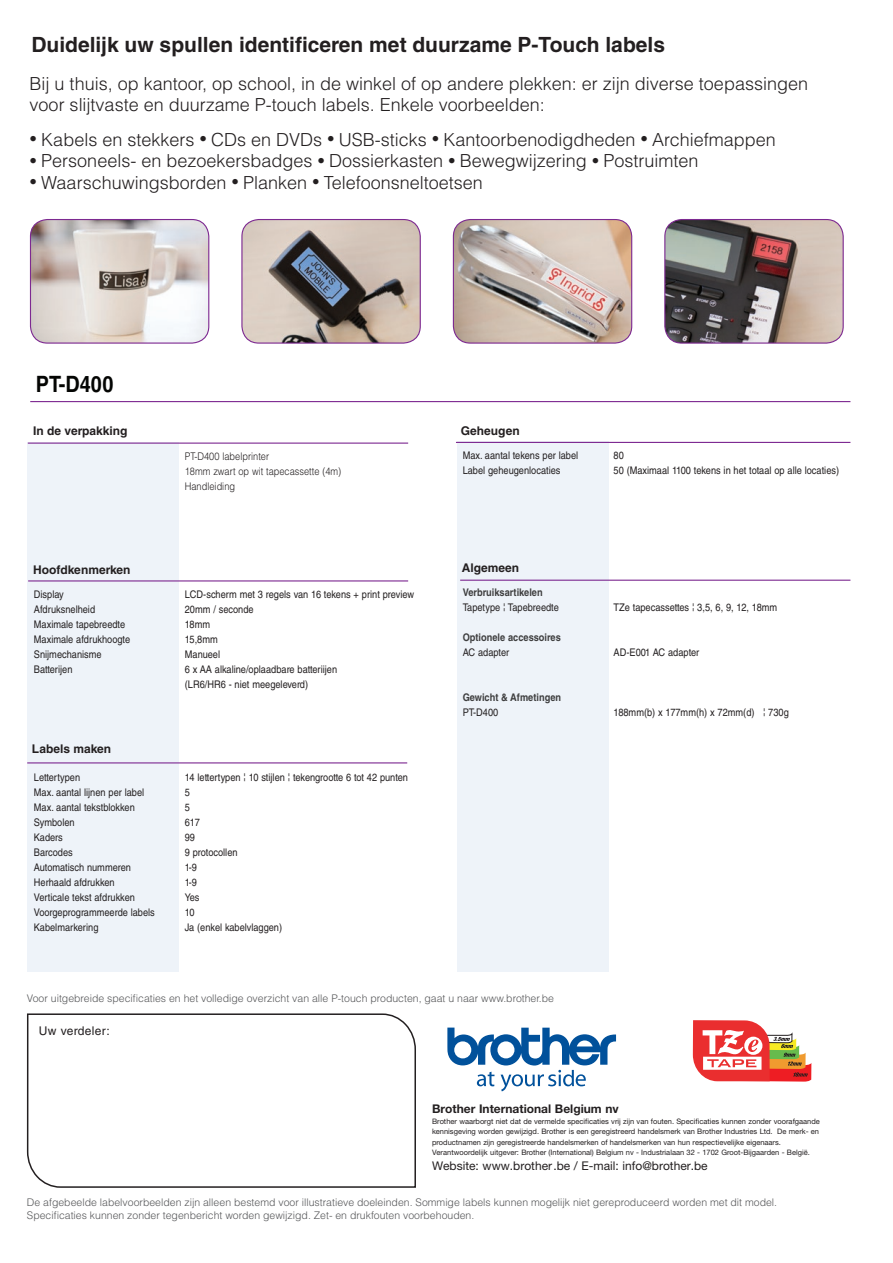
<style>
.page{position:relative;width:893px;height:1263px;background:#fff}
.page>*{position:absolute;margin:0;border:0;box-sizing:border-box;transform-origin:0 0}
.t1{font:700 22.5px "Helvetica LT Std";color:#040503;scale:.88 1}
.t2{font:700 21px "Helvetica LT Std";color:#231f20}
.t3{font:300 18px/21.6px "Helvetica LT Std";color:#231f20}
.t4{font:700 12px "Helvetica LT Std";color:#231f20}
.t5{font:12px "Helvetica Neue LT Std";color:#231f20}
.t6{font:700 12px "Helvetica Neue LT Std";color:#231f20}
.t7{font:12px "Helvetica LT Std";letter-spacing:.025em;color:#231f20}
.t8{font:10.5px/15px "Helvetica LT Std";color:#231f20;scale:.88 1}
.t9{font:300 10.5px/12.6px "Helvetica LT Std";color:#57585a}
.t10{font:300 10.5px/15px "Helvetica LT Std";color:#231f20;scale:.88 1}
.t11{font:700 10.5px "Helvetica LT Std";color:#3e3e3f;scale:.88 1}
.t12{font:7.5px/10.5px "Helvetica Neue LT Std";color:#231f20}
.s1{font-size:15px}
</style>
<div class="page">
<svg style="left:26px;top:1013px;width:390px;height:175px"></svg>
<svg style="left:447px;top:1027px;width:169px;height:64px"></svg>
<div style="left:27px;top:442px;width:152px;height:530px;background:#eef3f9"></div>
<hr style="left:30px;top:401px;width:820px;height:1px;background:#7d2991">
<hr style="left:28px;top:442px;width:380px;height:2px;background:#7d2991">
<hr style="left:28px;top:580px;width:380px;height:1px;background:#7d2991">
<div style="left:457px;top:442px;width:151px;height:530px;background:#eef3f9"></div>
<img style="left:665px;top:220px;width:178px;height:122px">
<div style="left:664px;top:219px;width:180px;height:125px;border:1px solid #7d2991;border-radius:17px"></div>
<img style="left:242px;top:220px;width:178px;height:122px">
<div style="left:241px;top:219px;width:180px;height:125px;border:1px solid #7d2991;border-radius:17px"></div>
<img style="left:453px;top:220px;width:179px;height:123px">
<div style="left:453px;top:219px;width:179px;height:125px;border:1px solid #7d2991;border-radius:17px"></div>
<img style="left:30px;top:220px;width:179px;height:123px">
<div style="left:30px;top:219px;width:179px;height:125px;border:1px solid #7d2991;border-radius:17px"></div>
<svg style="left:693px;top:1020px;width:118px;height:62px"></svg>
<hr style="left:456px;top:442px;width:394px;height:1px;background:#7d2991">
<hr style="left:27px;top:762px;width:380px;height:1px;background:#7d2991">
<hr style="left:460px;top:580px;width:390px;height:1px;background:#7d2991">
<h2 class="t2" style="left:31px;top:32px;width:635px">Duidelijk uw spullen identificeren met duurzame P-Touch labels</h2>
<h3 class="t3" style="left:30px;top:72px;width:780px">Bij u thuis, op kantoor, op school, in de winkel of op andere plekken: er zijn diverse toepassingen voor slijtvaste en duurzame P-touch labels. Enkele voorbeelden:</h3>
<h3 class="t3" style="left:30px;top:128px;width:748px"><span class="s1">•</span> Kabels en stekkers <span class="s1">•</span> CDs en DVDs <span class="s1">•</span> USB-sticks <span class="s1">•</span> Kantoorbenodigdheden <span class="s1">•</span> Archiefmappen</h3>
<h3 class="t3" style="left:30px;top:150px;width:670px"><span class="s1">•</span> Personeels- en bezoekersbadges <span class="s1">•</span> Dossierkasten <span class="s1">•</span> Bewegwijzering <span class="s1">•</span> Postruimten</h3>
<h3 class="t3" style="left:30px;top:171px;width:455px"><span class="s1">•</span> Waarschuwingsborden <span class="s1">•</span> Planken <span class="s1">•</span> Telefoonsneltoetsen</h3>
<h1 class="t1" style="left:36px;top:370px;width:90px">PT-D400</h1>
<p class="t4" style="left:33px;top:424px;width:96px">In de verpakking</p>
<p class="t10" style="left:185px;top:449px;width:179px">PT-D400 labelprinter<br>18mm zwart op wit tapecassette (4m)<br>Handleiding</p>
<p class="t4" style="left:33px;top:563px;width:99px">Hoofdkenmerken</p>
<p class="t8" style="left:34px;top:587px;width:36px">Display</p>
<p class="t8" style="left:185px;top:587px;width:262px">LCD-scherm met 3 regels van 16 tekens + print preview</p>
<p class="t8" style="left:34px;top:602px;width:71px">Afdruksnelheid</p>
<p class="t8" style="left:185px;top:602px;width:80px">20mm / seconde</p>
<p class="t8" style="left:34px;top:617px;width:105px">Maximale tapebreedte</p>
<p class="t8" style="left:185px;top:617px;width:30px">18mm</p>
<p class="t8" style="left:34px;top:632px;width:111px">Maximale afdrukhoogte</p>
<p class="t8" style="left:185px;top:632px;width:39px">15,8mm</p>
<p class="t8" style="left:34px;top:647px;width:79px">Snijmechanisme</p>
<p class="t8" style="left:185px;top:647px;width:42px">Manueel</p>
<p class="t8" style="left:34px;top:662px;width:45px">Batterijen</p>
<p class="t8" style="left:185px;top:662px;width:175px">6 x AA alkaline/oplaadbare batteriijen (LR6/HR6 - niet meegeleverd)</p>
<p class="t4" style="left:32px;top:742px;width:81px">Labels maken</p>
<p class="t8" style="left:34px;top:770px;width:54px">Lettertypen</p>
<p class="t8" style="left:185px;top:770px;width:255px">14 lettertypen ¦ 10 stijlen ¦ tekengrootte 6 tot 42 punten</p>
<p class="t8" style="left:34px;top:785px;width:127px">Max. aantal lijnen per label</p>
<p class="t8" style="left:185px;top:785px;width:7px">5</p>
<p class="t8" style="left:34px;top:800px;width:116px">Max. aantal tekstblokken</p>
<p class="t8" style="left:185px;top:800px;width:7px">5</p>
<p class="t8" style="left:34px;top:815px;width:48px">Symbolen</p>
<p class="t8" style="left:185px;top:815px;width:19px">617</p>
<p class="t8" style="left:34px;top:830px;width:34px">Kaders</p>
<p class="t8" style="left:185px;top:830px;width:13px">99</p>
<p class="t8" style="left:34px;top:845px;width:46px">Barcodes</p>
<p class="t8" style="left:185px;top:845px;width:61px">9 protocollen</p>
<p class="t8" style="left:34px;top:860px;width:112px">Automatisch nummeren</p>
<p class="t8" style="left:185px;top:860px;width:15px">1-9</p>
<p class="t8" style="left:34px;top:875px;width:93px">Herhaald afdrukken</p>
<p class="t8" style="left:185px;top:875px;width:15px">1-9</p>
<p class="t8" style="left:34px;top:890px;width:116px">Verticale tekst afdrukken</p>
<p class="t8" style="left:185px;top:890px;width:18px">Yes</p>
<p class="t8" style="left:34px;top:905px;width:139px">Voorgeprogrammeerde labels</p>
<p class="t8" style="left:185px;top:905px;width:13px">10</p>
<p class="t8" style="left:34px;top:920px;width:75px">Kabelmarkering</p>
<p class="t8" style="left:185px;top:920px;width:112px">Ja (enkel kabelvlaggen)</p>
<p class="t4" style="left:461px;top:423px;width:60px">Geheugen</p>
<p class="t8" style="left:463px;top:448px;width:133px">Max. aantal tekens per label</p>
<p class="t8" style="left:614px;top:448px;width:13px">80</p>
<p class="t8" style="left:463px;top:463px;width:113px">Label geheugenlocaties</p>
<p class="t8" style="left:614px;top:463px;width:258px">50 (Maximaal 1100 tekens in het totaal op alle locaties)</p>
<p class="t4" style="left:462px;top:560px;width:59px">Algemeen</p>
<p class="t11" style="left:463px;top:586px;width:92px">Verbruiksartikelen</p>
<p class="t8" style="left:463px;top:600px;width:111px">Tapetype ¦ Tapebreedte</p>
<p class="t8" style="left:614px;top:600px;width:187px">TZe tapecassettes ¦ 3,5, 6, 9, 12, 18mm</p>
<p class="t11" style="left:463px;top:631px;width:113px">Optionele accessoires</p>
<p class="t8" style="left:463px;top:645px;width:54px">AC adapter</p>
<p class="t8" style="left:614px;top:645px;width:99px">AD-E001 AC adapter</p>
<p class="t11" style="left:463px;top:691px;width:113px">Gewicht &amp; Afmetingen</p>
<p class="t8" style="left:463px;top:705px;width:42px">PT-D400</p>
<p class="t8" style="left:614px;top:705px;width:201px">188mm(b) x 177mm(h) x 72mm(d) ¦ 730g</p>
<p class="t9" style="left:27px;top:992px;width:529px">Voor uitgebreide specificaties en het volledige overzicht van alle P-touch producten, gaat u naar www.brother.be</p>
<p class="t7" style="left:39px;top:1024px;width:72px">Uw verdeler:</p>
<p class="t6" style="left:432px;top:1102px;width:188px">Brother International Belgium nv</p>
<p class="t12" style="left:432px;top:1116px;width:389px">Brother waarborgt niet dat de vermelde specificaties vrij zijn van fouten. Specificaties kunnen zonder voorafgaande kennisgeving worden gewijzigd. Brother is een geregistreerd handelsmerk van Brother Industries Ltd. De merk- en productnamen zijn geregistreerde handelsmerken of handelsmerken van hun respectievelijke eigenaars.<br>Verantwoordelijk uitgever: Brother (International) Belgium nv - Industrialaan 32 - 1702 Groot-Bijgaarden - België.</p>
<p class="t5" style="left:432px;top:1159px;width:277px">Website: www.brother.be / E-mail: info@brother.be</p>
<p class="t9" style="left:27px;top:1196px;width:752px">De afgebeelde labelvoorbeelden zijn alleen bestemd voor illustratieve doeleinden. Sommige labels kunnen mogelijk niet gereproduceerd worden met dit model.<br>Specificaties kunnen zonder tegenbericht worden gewijzigd. Zet- en drukfouten voorbehouden.</p>
</div>
